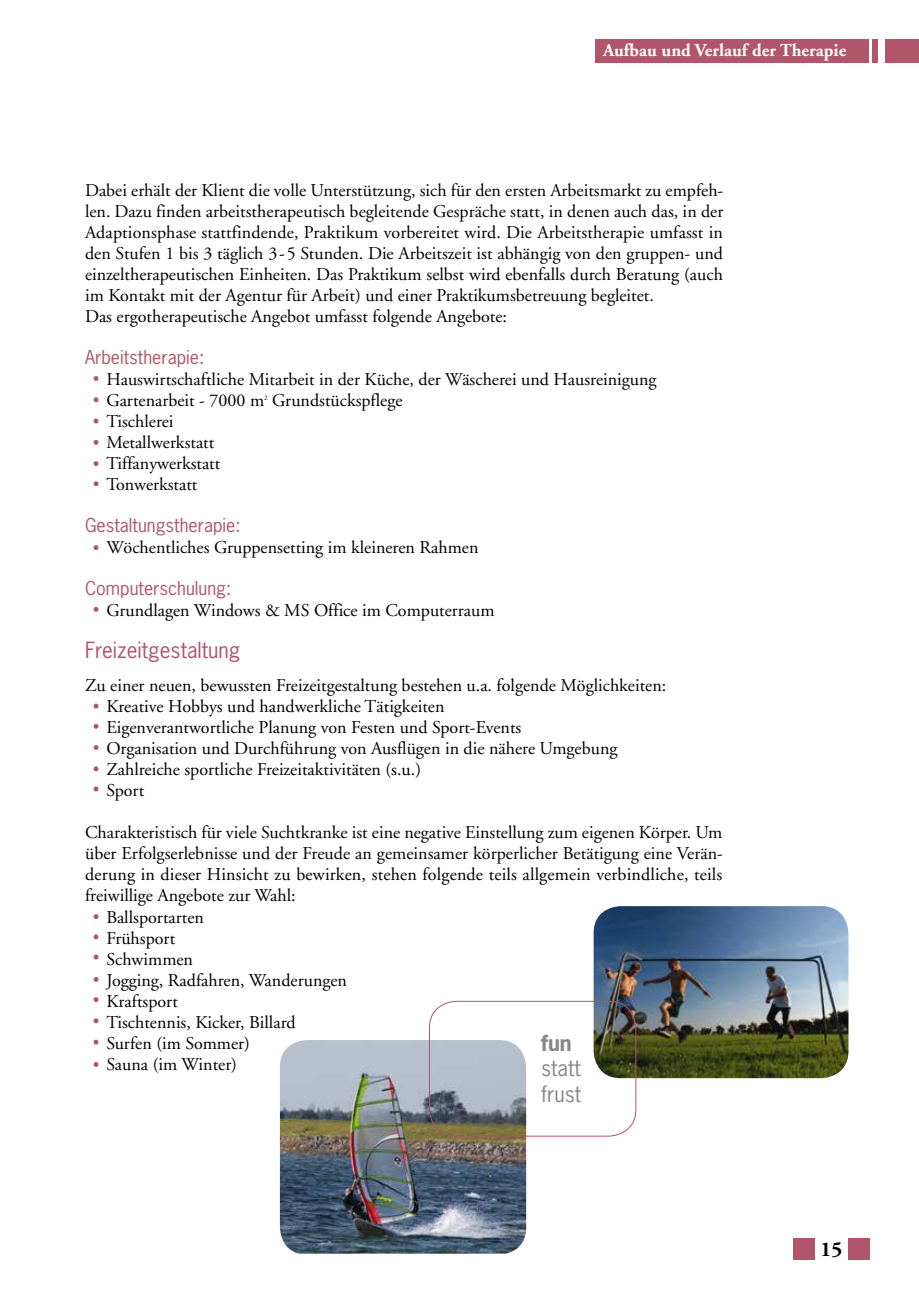
<style>
.page{position:relative;width:919px;height:1289px;background:#fff}
.page>*{position:absolute;margin:0;border:0;box-sizing:border-box;transform-origin:0 0}
.t1{font:21px "News Gothic";color:#b0556a}
.t2{font:21px/25.2px "News Gothic";color:#878787}
.t3{font:700 21px "News Gothic";color:#878787}
.t4{font:700 21px "Adobe Garamond";color:#000}
.t5{font:18px/21px "Adobe Garamond";color:#000}
.t6{font:18px "News Gothic";color:#b0556a}
.t7{font:700 18px "Adobe Garamond";color:#fff}
.t8{font:7.05px "Adobe Garamond";color:#000}
</style>
<div class="page">
<div style="left:793px;top:1237px;width:21px;height:22px;background:#b0556a"></div>
<div style="left:848px;top:1237px;width:21px;height:22px;background:#b0556a"></div>
<img style="left:593px;top:906px;width:255px;height:172px">
<img style="left:280px;top:1040px;width:246px;height:213px">
<div style="left:429px;top:1000px;width:207px;height:136px;border:1px solid #b0556a;border-radius:27px"></div>
<svg style="left:94px;top:397px;width:4px;height:5px"></svg>
<svg style="left:94px;top:418px;width:4px;height:5px"></svg>
<svg style="left:94px;top:440px;width:4px;height:5px"></svg>
<svg style="left:94px;top:461px;width:4px;height:5px"></svg>
<svg style="left:94px;top:481px;width:4px;height:5px"></svg>
<svg style="left:94px;top:545px;width:4px;height:5px"></svg>
<svg style="left:94px;top:607px;width:4px;height:4px"></svg>
<svg style="left:94px;top:703px;width:4px;height:5px"></svg>
<svg style="left:94px;top:723px;width:4px;height:5px"></svg>
<svg style="left:94px;top:745px;width:4px;height:5px"></svg>
<svg style="left:94px;top:766px;width:4px;height:5px"></svg>
<svg style="left:94px;top:786px;width:4px;height:5px"></svg>
<svg style="left:94px;top:914px;width:4px;height:5px"></svg>
<svg style="left:94px;top:934px;width:4px;height:5px"></svg>
<svg style="left:94px;top:954px;width:4px;height:5px"></svg>
<svg style="left:94px;top:977px;width:4px;height:4px"></svg>
<svg style="left:94px;top:997px;width:4px;height:5px"></svg>
<svg style="left:94px;top:1018px;width:4px;height:5px"></svg>
<svg style="left:94px;top:1039px;width:4px;height:5px"></svg>
<svg style="left:94px;top:1062px;width:4px;height:4px"></svg>
<div style="left:595px;top:39px;width:323px;height:24px;background:#b0556a"></div>
<div style="left:878px;top:39px;width:6px;height:29px;background:#fff"></div>
<hr style="left:869px;top:34px;width:3px;height:29px;background:#fff">
<svg style="left:94px;top:376px;width:4px;height:5px"></svg>
<p class="t7" style="left:603px;top:40px;width:244px">Aufbau und Verlauf der Therapie</p>
<p class="t5" style="left:85px;top:180px;width:639px">Dabei erhält der Klient die volle Unterstützung, sich für den ersten Arbeitsmarkt zu empfeh&shy;len. Dazu finden arbeitstherapeutisch begleitende Gespräche statt, in denen auch das, in der Adaptionsphase stattfindende, Praktikum vorbereitet wird. Die Arbeitstherapie umfasst in den Stufen 1 bis 3 täglich 3-5 Stunden. Die Arbeitszeit ist abhängig von den gruppen- und einzeltherapeutischen Einheiten. Das Praktikum selbst wird ebenfalls durch Beratung (auch im Kontakt mit der Agentur für Arbeit) und einer Praktikumsbetreuung begleitet.<br>Das ergotherapeutische Angebot umfasst folgende Angebote:</p>
<p class="t6" style="left:85px;top:346px;width:121px">Arbeitstherapie:</p>
<p class="t5" style="left:106px;top:369px;width:551px">Hauswirtschaftliche Mitarbeit in der Küche, der Wäscherei und Hausreinigung<br>Gartenarbeit - 7000 m Grundstückspflege</p>
<p class="t8" style="left:264px;top:394px;width:5px">2</p>
<p class="t5" style="left:106px;top:411px;width:115px">Tischlerei<br>Metallwerkstatt<br>Tiffanywerkstatt<br>Tonwerkstatt</p>
<p class="t6" style="left:85px;top:514px;width:157px">Gestaltungstherapie:</p>
<p class="t5" style="left:106px;top:537px;width:373px">Wöchentliches Gruppensetting im kleineren Rahmen</p>
<p class="t6" style="left:85px;top:577px;width:148px">Computerschulung:</p>
<p class="t5" style="left:106px;top:600px;width:389px">Grundlagen Windows &amp; MS Office im Computerraum</p>
<p class="t1" style="left:85px;top:637px;width:157px">Freizeitgestaltung</p>
<p class="t5" style="left:106px;top:675px;width:561px;text-indent:-21px">Zu einer neuen, bewussten Freizeitgestaltung bestehen u.a. folgende Möglichkeiten:<br>Kreative Hobbys und handwerkliche Tätigkeiten<br>Eigenverantwortliche Planung von Festen und Sport-Events<br>Organisation und Durchführung von Ausflügen in die nähere Umgebung Zahlreiche sportliche Freizeitaktivitäten (s.u.)<br>Sport</p>
<p class="t5" style="left:85px;top:822px;width:638px">Charakteristisch für viele Suchtkranke ist eine negative Einstellung zum eigenen Körper. Um</p>
<p class="t5" style="left:85px;top:843px;width:639px">über Erfolgserlebnisse und der Freude an gemeinsamer körperlicher Betätigung eine Verän-</p>
<p class="t5" style="left:85px;top:864px;width:638px">derung in dieser Hinsicht zu bewirken, stehen folgende teils allgemein verbindliche, teils</p>
<p class="t5" style="left:85px;top:885px;width:212px">freiwillige Angebote zur Wahl:</p>
<p class="t5" style="left:106px;top:906px;width:99px">Ballsportarten</p>
<p class="t5" style="left:106px;top:927px;width:70px">Frühsport</p>
<p class="t5" style="left:106px;top:948px;width:88px">Schwimmen</p>
<p class="t5" style="left:106px;top:969px;width:242px">Jogging, Radfahren, Wanderungen</p>
<p class="t5" style="left:106px;top:990px;width:73px">Kraftsport</p>
<p class="t5" style="left:106px;top:1011px;width:191px">Tischtennis, Kicker, Billard</p>
<p class="t5" style="left:106px;top:1032px;width:145px">Surfen (im Sommer)</p>
<p class="t5" style="left:106px;top:1053px;width:132px">Sauna (im Winter)</p>
<p class="t3" style="left:541px;top:1029px;width:32px">fun</p>
<p class="t2" style="left:541px;top:1055px;width:42px">statt frust</p>
<p class="t4" style="left:820px;top:1237px;width:23px">15</p>
</div>
